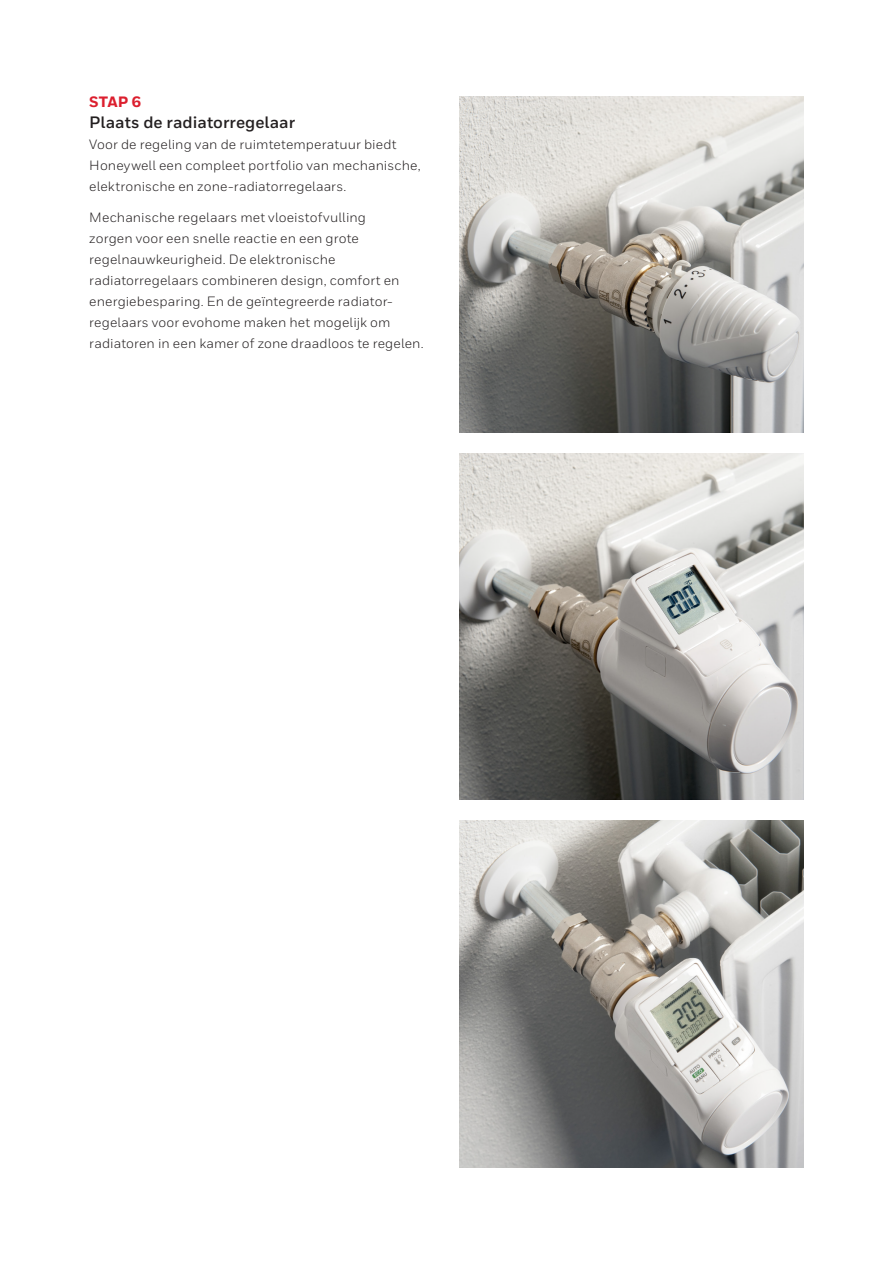
<style>
.page{position:relative;width:893px;height:1263px;background:#fff}
.page>*{position:absolute;margin:0;border:0;box-sizing:border-box;transform-origin:0 0}
.HHO___Tussenkopje_11{font:700 16.5px "Honeywell Sans";color:#231f20}
.HHO___Tussenkopje_11-2{font:800 15px "Honeywell Sans";color:#dc1f2e}
.HHO___Body_Copy_9_14{font:13.5px/21px "Honeywell Sans";letter-spacing:.01em;color:#231f20}
</style>
<div class="page">
<img style="left:459px;top:453px;width:345px;height:347px">
<img style="left:459px;top:96px;width:345px;height:336px">
<img style="left:459px;top:821px;width:345px;height:346px">
<p class="HHO___Tussenkopje_11-2" style="left:89px;top:92px;width:53px">STAP 6</p>
<p class="HHO___Tussenkopje_11" style="left:89px;top:112px;width:207px">Plaats de radiatorregelaar</p>
<p class="HHO___Body_Copy_9_14" style="left:89px;top:133px;width:333px">Voor de regeling van de ruimtetemperatuur biedt<br>Honeywell een compleet portfolio van mechanische, elektronische en zone-radiatorregelaars.</p>
<p class="HHO___Body_Copy_9_14" style="left:89px;top:207px;width:336px">Mechanische regelaars met vloeistofvulling<br>zorgen voor een snelle reactie en een grote regelnauwkeurigheid. De elektronische radiatorregelaars combineren design, comfort en energiebesparing. En de geïntegreerde radiator&shy;regelaars voor evohome maken het mogelijk om radiatoren in een kamer of zone draadloos te regelen.</p>
</div>
